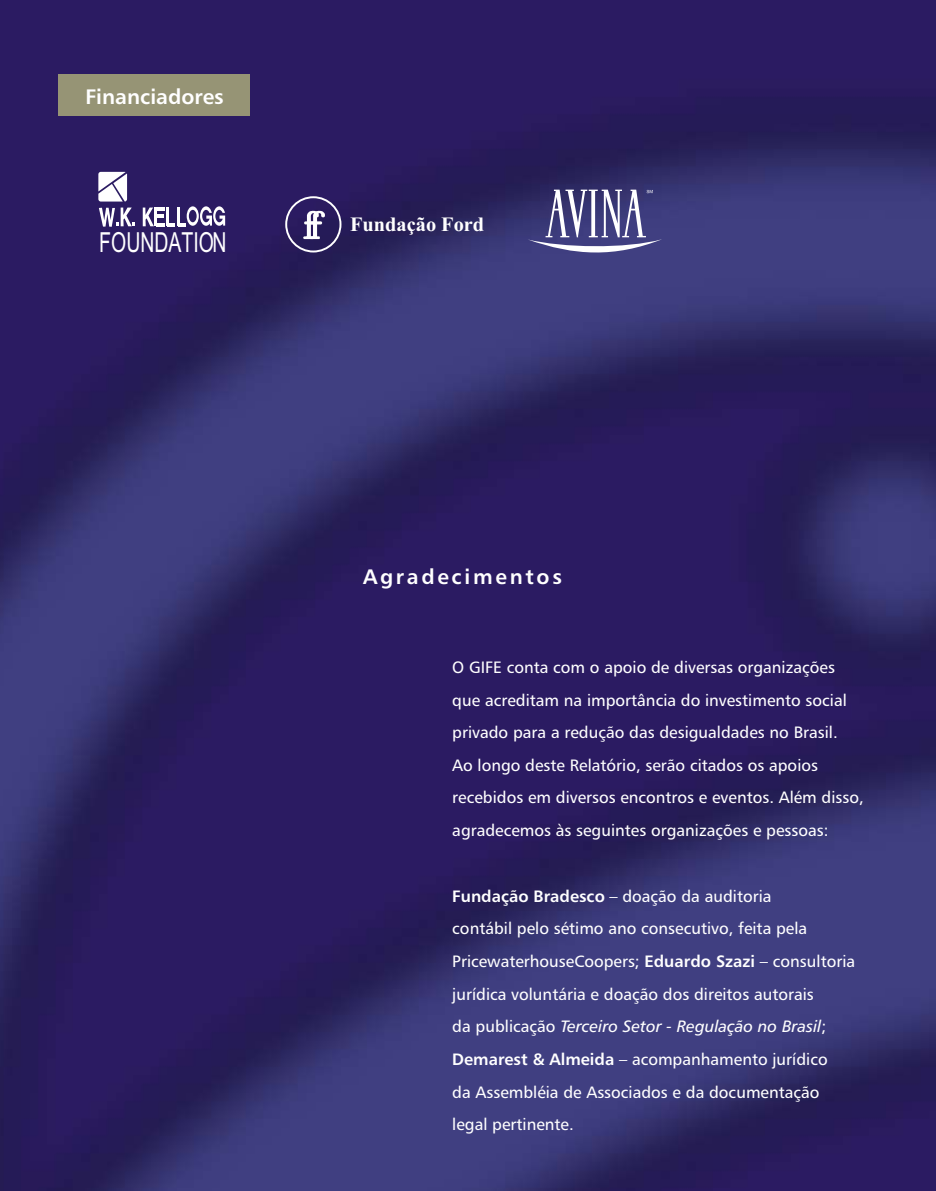
<style>
.page{position:relative;width:936px;height:1191px;background:#fff}
.page>*{position:absolute;margin:0;border:0;box-sizing:border-box;transform-origin:0 0}
.t1{font:27.6px "Arial";color:#fff;scale:.71 1}
.t2{font:700 21px "Humnst 777 BT";letter-spacing:.13em;color:#fff}
.t3{font:700 21px "Humnst 777 BT";color:#fff}
.t4{font:700 20.4px "Times New Roman";color:#fff}
.t5{font:16.5px/32.7px "Humnst 777 BT";color:#fff}
.s1{font-weight:700}
.s2{font-style:italic}
</style>
<div class="page">
<img style="left:0;top:0;width:936px;height:1191px">
<svg style="left:528px;top:190px;width:134px;height:68px"></svg>
<svg style="left:285px;top:196px;width:56px;height:56px"></svg>
<svg style="left:98px;top:172px;width:29px;height:30px"></svg>
<svg style="left:99px;top:208px;width:36px;height:19px"></svg>
<svg style="left:143px;top:206px;width:82px;height:20px"></svg>
<div style="left:59px;top:75px;width:191px;height:41px;background:#969475"></div>
<p class="t3" style="left:86px;top:88px;width:140px">Financiadores</p>
<h1 class="t1" style="left:99px;top:232px;width:181px">FOUNDATION</h1>
<p class="t4" style="left:350px;top:218px;width:136px">Fundação Ford</p>
<p class="t2" style="left:363px;top:568px;width:200px">Agradecimentos</p>
<p class="t5" style="left:452px;top:652px;width:413px">O GIFE conta com o apoio de diversas organizações que acreditam na importância do investimento social privado para a redução das desigualdades no Brasil.<br>Ao longo deste Relatório, serão citados os apoios recebidos em diversos encontros e eventos. Além disso, agradecemos às seguintes organizações e pessoas:</p>
<p class="t5" style="left:452px;top:881px;width:404px"><span class="s1">Fundação Bradesco</span> – doação da auditoria<br>contábil pelo sétimo ano consecutivo, feita pela PricewaterhouseCoopers; <span class="s1">Eduardo Szazi</span> – consultoria jurídica voluntária e doação dos direitos autorais<br>da publicação <span class="s2">Terceiro Setor - Regulação no Brasil</span>; <span class="s1">Demarest &amp; Almeida</span> – acompanhamento jurídico<br>da Assembléia de Associados e da documentação legal pertinente.</p>
</div>
